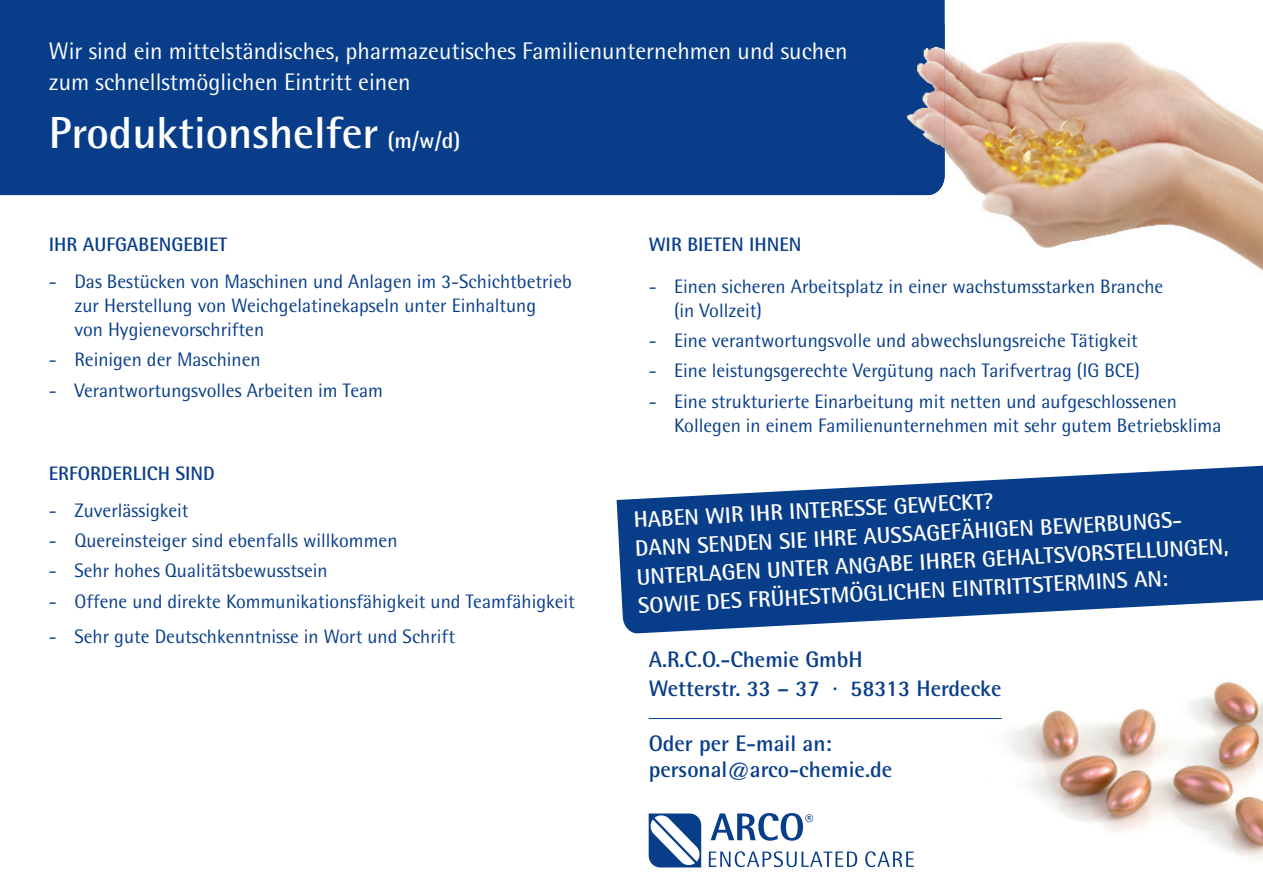
<style>
.page{position:relative;width:1263px;height:893px;background:#fff}
.page>*{position:absolute;margin:0;border:0;box-sizing:border-box;transform-origin:0 0}
.t1{font:700 45px "Rotis Semi Sans Std";color:#fff}
.t2{font:24px/31.5px "Rotis Semi Sans Std";color:#fff}
.t3{font:700 22.5px/28.7px "Rotis Semi Sans Std";color:#fff}
.t4{font:700 22.5px/28.7px "Rotis Semi Sans Std";color:#083e89}
.t5{font:19.5px/24px "Rotis Semi Sans Std";color:#083e89}
.t6{font:700 19.5px "Rotis Semi Sans Std";color:#083e89}
.s1{font-size:22.5px}
</style>
<div class="page">
<img style="left:1008px;top:682px;width:255px;height:178px">
<div style="left:0;top:0;width:945px;height:195px;background:#083e89"></div>
<img style="left:896px;top:41px;width:367px;height:230px">
<img style="left:896px;top:24px;width:49px;height:171px">
<svg style="left:649px;top:813px;width:52px;height:54px"></svg>
<svg style="left:710px;top:813px;width:103px;height:28px"></svg>
<svg style="left:709px;top:851px;width:148px;height:16px"></svg>
<svg style="left:865px;top:851px;width:49px;height:16px"></svg>
<hr style="left:649px;top:718px;width:353px;height:1px;background:#083e89">
<svg style="left:617px;top:465px;width:646px;height:169px;fill:#083e89"></svg>
<p class="t2" style="left:49px;top:35px;width:800px">Wir sind ein mittelständisches, pharmazeutisches Familienunternehmen und suchen zum schnellstmöglichen Eintritt einen</p>
<h1 class="t1" style="left:49px;top:105px;width:413px">Produktionshelfer <span class="s1">(m/w/d)</span></h1>
<p class="t6" style="left:49px;top:233px;width:180px">IHR AUFGABENGEBIET</p>
<p class="t5" style="left:74px;top:269px;width:499px;text-indent:-26px">- Das Bestücken von Maschinen und Anlagen im 3-Schichtbetrieb zur Herstellung von Weichgelatinekapseln unter Einhaltung<br>von Hygienevorschriften</p>
<p class="t5" style="left:49px;top:348px;width:213px">- Reinigen der Maschinen</p>
<p class="t5" style="left:49px;top:378px;width:336px">- Verantwortungsvolles Arbeiten im Team</p>
<p class="t6" style="left:49px;top:461px;width:167px">ERFORDERLICH SIND</p>
<p class="t5" style="left:49px;top:498px;width:141px">- Zuverlässigkeit</p>
<p class="t5" style="left:49px;top:528px;width:350px">- Quereinsteiger sind ebenfalls willkommen</p>
<p class="t5" style="left:49px;top:559px;width:280px">- Sehr hohes Qualitätsbewusstsein</p>
<p class="t5" style="left:49px;top:589px;width:528px">- Offene und direkte Kommunikationsfähigkeit und Teamfähigkeit</p>
<p class="t5" style="left:49px;top:624px;width:408px">- Sehr gute Deutschkenntnisse in Wort und Schrift</p>
<p class="t6" style="left:649px;top:233px;width:154px">WIR BIETEN IHNEN</p>
<p class="t5" style="left:674px;top:274px;width:490px;text-indent:-26px">- Einen sicheren Arbeitsplatz in einer wachstumsstarken Branche (in Vollzeit)</p>
<p class="t5" style="left:649px;top:328px;width:491px">- Eine verantwortungsvolle und abwechslungsreiche Tätigkeit</p>
<p class="t5" style="left:649px;top:359px;width:493px">- Eine leistungsgerechte Vergütung nach Tarifvertrag (IG BCE)</p>
<p class="t5" style="left:674px;top:389px;width:549px;text-indent:-26px">- Eine strukturierte Einarbeitung mit netten und aufgeschlossenen<br>Kollegen in einem Familienunternehmen mit sehr gutem Betriebsklima</p>
<p class="t3" style="left:633px;top:505px;width:594px;rotate:-3deg">HABEN WIR IHR INTERESSE GEWECKT?<br>DANN SENDEN SIE IHRE AUSSAGEFÄHIGEN BEWERBUNGS-UNTERLAGEN UNTER ANGABE IHRER GEHALTSVORSTELLUNGEN, SOWIE DES FRÜHESTMÖGLICHEN EINTRITTSTERMINS AN:</p>
<p class="t4" style="left:649px;top:645px;width:354px">A.R.C.O.-Chemie GmbH<br>Wetterstr. 33 – 37 · 58313 Herdecke</p>
<p class="t4" style="left:649px;top:730px;width:245px;line-height:25.5px">Oder per E-mail an: personal@arco-chemie.de</p>
</div>
